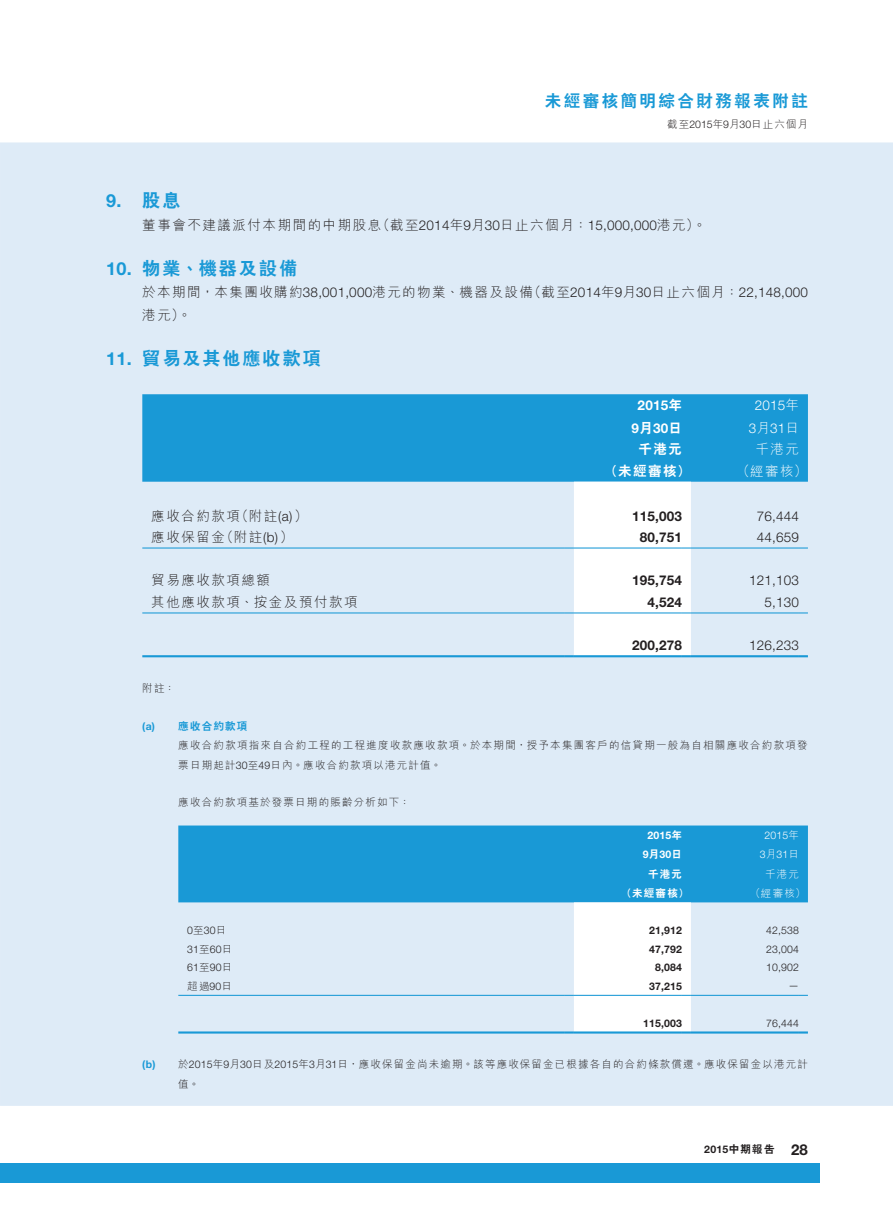
<style>
.page{position:relative;width:893px;height:1212px;background:#fff}
.page>*{position:absolute;margin:0;border:0;box-sizing:border-box;transform-origin:0 0}
._03_H1{font:800 18px "C Hei 2 HK";letter-spacing:.115em;color:#1999d6}
._03_H1-2{font:700 18px "Helvetica Neue LT Std";color:#1999d6}
.t1{font:800 16.5px "C Hei 2 HK";letter-spacing:.15em;color:#1999d6}
.t2{font:700 15px "Helvetica Neue LT Std";color:#231f20}
._12___P2{font:300 13.5px "Helvetica Neue LT Std";letter-spacing:.015em;color:#231f20}
._12___P2-2{font:300 13.5px/22.5px "M Hei HK";letter-spacing:.11em;color:#231f20}
._15_Table_Stub{font:300 13.5px "M Hei HK";letter-spacing:.115em;color:#231f20}
._31_table_tab_6pt{font:700 13.5px "Helvetica Neue LT Std";letter-spacing:.015em;color:#231f20}
._31_table_tab_6pt-2{font:300 13.5px "Helvetica Neue LT Std";letter-spacing:.015em;color:#231f20}
._31_table_tab_6pt-3{font:700 13.5px/22.5px "Helvetica Neue LT Std";letter-spacing:.015em;color:#fff;text-align:center}
._31_table_tab_6pt-4{font:300 13.5px/22.5px "Helvetica Neue LT Std";letter-spacing:.015em;color:#fff;text-align:center}
._31_table_tab_6pt-5{font:800 13.5px "C Hei 2 HK";letter-spacing:.115em;color:#fff}
._31_table_tab_6pt-6{font:300 13.5px "M Hei HK";letter-spacing:.115em;color:#fff}
._27_____P4__Note{font:300 10.5px/19.5px "M Hei HK";letter-spacing:.12em;color:#231f20}
._26___P2__Note{font:300 10.5px "M Hei HK";letter-spacing:.11em;color:#231f20}
._02_Note_Text{font:700 10.5px "Helvetica Neue LT Std";letter-spacing:.015em;color:#231f20}
._02_Note_Text-2{font:300 10.5px "Helvetica Neue LT Std";letter-spacing:.015em;color:#231f20}
._29_Table_Stub__Note{font:300 10.5px "Helvetica Neue LT Std";letter-spacing:.015em;color:#231f20}
._27_____P4__Note-2{font:300 10.5px "M Hei HK";letter-spacing:.1em;color:#231f20}
._02_Note_Text-3{font:700 10.5px/19.5px "Helvetica Neue LT Std";letter-spacing:.015em;color:#fff;text-align:center}
._02_Note_Text-4{font:300 10.5px/19.5px "Helvetica Neue LT Std";letter-spacing:.015em;color:#fff;text-align:center}
._02_Note_Text-5{font:800 10.5px "C Hei 2 HK";letter-spacing:.115em;color:#fff}
._02_Note_Text-6{font:300 10.5px "M Hei HK";letter-spacing:.115em;color:#fff}
._18___H2__Note{font:800 10.5px "C Hei 2 HK";letter-spacing:.115em;color:#1999d6}
._29_Table_Stub__Note-2{font:300 10.5px "M Hei HK";color:#231f20}
._18___H2__Note-2{font:700 10.5px "Helvetica Neue LT Std";color:#1999d6}
._26___P2__Note-2{font:700 10.5px "Helvetica Neue LT Std";color:#1999d6}
.s1{font-family:"Helvetica Neue LT Std"}
.s2{font-family:"M Hei HK"}
.s3{font-family:"C Hei 2 HK";font-weight:800}
</style>
<div class="page">
<div style="left:0;top:142px;width:893px;height:964px;background:#deebf7"></div>
<div style="left:0;top:1163px;width:819px;height:19px;background:#1999d6"></div>
<div style="left:142px;top:394px;width:666px;height:88px;background:#1999d6"></div>
<hr style="left:142px;top:547px;width:423px;height:1px;background:#1999d6">
<hr style="left:691px;top:547px;width:108px;height:1px;background:#1999d6">
<hr style="left:142px;top:612px;width:423px;height:1px;background:#1999d6">
<hr style="left:691px;top:612px;width:108px;height:1px;background:#1999d6">
<hr style="left:142px;top:655px;width:423px;height:2px;background:#1999d6">
<svg style="left:565px;top:482px;width:126px;height:175px"></svg>
<hr style="left:691px;top:655px;width:108px;height:2px;background:#1999d6">
<svg style="left:799px;top:655px;width:9px;height:2px"></svg>
<div style="left:178px;top:825px;width:630px;height:77px;background:#1999d6"></div>
<hr style="left:178px;top:995px;width:387px;height:1px;background:#1999d6">
<hr style="left:691px;top:995px;width:108px;height:1px;background:#1999d6">
<hr style="left:178px;top:1031px;width:387px;height:2px;background:#1999d6">
<svg style="left:565px;top:902px;width:126px;height:131px"></svg>
<hr style="left:691px;top:1031px;width:108px;height:2px;background:#1999d6">
<svg style="left:799px;top:1031px;width:9px;height:2px"></svg>
<h2 class="t1" style="left:545px;top:90px;width:265px">未經審核簡明綜合財務報表附註</h2>
<p class="_27_____P4__Note-2" style="left:667px;top:116px;width:142px">截至<span class="s1">2015</span>年月<span class="s1">9 30</span>日止六個月</p>
<p class="_03_H1-2" style="left:106px;top:190px;width:17px">9.</p>
<p class="_03_H1-2" style="left:106px;top:257px;width:27px">10.</p>
<p class="_03_H1-2" style="left:106px;top:347px;width:27px">11.</p>
<p class="_03_H1" style="left:142px;top:189px;width:40px">股息</p>
<p class="_12___P2-2" style="left:142px;top:213px;width:241px">董事會不建議派付本期間的中期股息</p>
<p class="_03_H1" style="left:142px;top:256px;width:156px">物業、機器及設備</p>
<p class="_12___P2" style="left:377px;top:217px;width:331px"><span class="s2">（截至</span>2014<span class="s2">年月</span>9 30<span class="s2">日止六個月：</span>15,000,000<span class="s2">港元。(</span></p>
<p class="_12___P2" style="left:528px;top:284px;width:281px"><span class="s2">（截至</span>2014<span class="s2">年月</span>9 30<span class="s2">日止六個月：</span>22,148,000</p>
<p class="_12___P2-2" style="left:142px;top:281px;width:392px">於本期間，本集團收購約<span class="s1">38,001,000</span>港元的物業、機器及設備港元。(</p>
<p class="_03_H1" style="left:142px;top:346px;width:180px">貿易及其他應收款項</p>
<p class="_31_table_tab_6pt-3" style="left:632px;top:394px;width:52px">2015<span class="s3">年<br>月</span>9 30<span class="s3">日</span></p>
<p class="_31_table_tab_6pt-4" style="left:749px;top:394px;width:52px">2015<span class="s2">年<br>月</span>3 31<span class="s2">日</span></p>
<p class="_31_table_tab_6pt-6" style="left:755px;top:440px;width:45px">千港元</p>
<p class="_31_table_tab_6pt-5" style="left:638px;top:440px;width:45px">千港元</p>
<p class="_15_Table_Stub" style="left:235px;top:506px;width:74px">（附註 (<span class="s1">(a(</span></p>
<p class="_15_Table_Stub" style="left:151px;top:506px;width:90px">應收合約款項</p>
<p class="_15_Table_Stub" style="left:220px;top:528px;width:75px">（附註 (<span class="s1">(b(</span></p>
<p class="_15_Table_Stub" style="left:151px;top:528px;width:75px">應收保留金</p>
<p class="_15_Table_Stub" style="left:151px;top:571px;width:120px">貿易應收款項總額</p>
<p class="_15_Table_Stub" style="left:151px;top:593px;width:208px">其他應收款項、按金及預付款項</p>
<p class="_26___P2__Note" style="left:142px;top:681px;width:34px">附註：</p>
<p class="_18___H2__Note-2" style="left:142px;top:719px;width:14px">(a)</p>
<p class="_18___H2__Note" style="left:178px;top:719px;width:70px">應收合約款項</p>
<p class="_31_table_tab_6pt-5" style="left:604px;top:462px;width:87px">（未經審核）</p>
<p class="_31_table_tab_6pt-6" style="left:736px;top:461px;width:72px">（經審核(</p>
<p class="_31_table_tab_6pt" style="left:632px;top:507px;width:51px">115,003</p>
<p class="_31_table_tab_6pt-2" style="left:757px;top:507px;width:44px">76,444</p>
<p class="_31_table_tab_6pt" style="left:640px;top:529px;width:44px">80,751</p>
<p class="_31_table_tab_6pt-2" style="left:757px;top:529px;width:44px">44,659</p>
<p class="_31_table_tab_6pt" style="left:632px;top:572px;width:51px">195,754</p>
<p class="_31_table_tab_6pt-2" style="left:749px;top:572px;width:51px">121,103</p>
<p class="_31_table_tab_6pt" style="left:647px;top:594px;width:36px">4,524</p>
<p class="_31_table_tab_6pt-2" style="left:764px;top:594px;width:36px">5,130</p>
<p class="_31_table_tab_6pt" style="left:632px;top:637px;width:51px">200,278</p>
<p class="_31_table_tab_6pt-2" style="left:749px;top:637px;width:51px">126,233</p>
<p class="_27_____P4__Note" style="left:178px;top:735px;width:631px">應收合約款項指來自合約工程的工程進度收款應收款項。於本期間，授予本集團客戶的信貸期一般為自相關應收合約款項發票日期起計<span class="s1">30</span>至<span class="s1">49</span>日內。應收合約款項以港元計值。</p>
<p class="_27_____P4__Note" style="left:178px;top:792px;width:233px">應收合約款項基於發票日期的賬齡分析如下：</p>
<p class="_02_Note_Text-3" style="left:643px;top:825px;width:41px">2015<span class="s3">年<br>月</span>9 30<span class="s3">日</span></p>
<p class="_02_Note_Text-4" style="left:760px;top:825px;width:41px">2015<span class="s2">年<br>月</span>3 31<span class="s2">日</span></p>
<p class="_02_Note_Text-6" style="left:765px;top:867px;width:35px">千港元</p>
<p class="_02_Note_Text-5" style="left:648px;top:867px;width:35px">千港元</p>
<p class="_26___P2__Note-2" style="left:142px;top:1058px;width:15px">b( )</p>
<p class="_02_Note_Text-5" style="left:622px;top:886px;width:68px">（未經審核）</p>
<p class="_02_Note_Text-6" style="left:750px;top:886px;width:57px">（經審核(</p>
<p class="_29_Table_Stub__Note" style="left:187px;top:924px;width:41px"><span class="s2">至</span>0 30<span class="s2">日</span></p>
<p class="_02_Note_Text" style="left:649px;top:924px;width:34px">21,912</p>
<p class="_02_Note_Text-2" style="left:766px;top:924px;width:34px">42,538</p>
<p class="_29_Table_Stub__Note" style="left:187px;top:942px;width:47px">31<span class="s2">至</span>60<span class="s2">日</span></p>
<p class="_02_Note_Text" style="left:649px;top:942px;width:34px">47,792</p>
<p class="_02_Note_Text-2" style="left:766px;top:942px;width:34px">23,004</p>
<p class="_29_Table_Stub__Note" style="left:187px;top:961px;width:47px">61<span class="s2">至</span>90<span class="s2">日</span></p>
<p class="_02_Note_Text" style="left:655px;top:961px;width:28px">8,084</p>
<p class="_02_Note_Text-2" style="left:766px;top:961px;width:34px">10,902</p>
<p class="_29_Table_Stub__Note-2" style="left:187px;top:979px;width:46px">超過<span class="s1">90</span>日</p>
<p class="_02_Note_Text" style="left:649px;top:980px;width:34px">37,215</p>
<p class="_02_Note_Text-2" style="left:788px;top:979px;width:12px">—</p>
<p class="_02_Note_Text" style="left:643px;top:1017px;width:40px">115,003</p>
<p class="_26___P2__Note" style="left:178px;top:1057px;width:631px">於<span class="s1">2015</span>年月<span class="s1">9 30</span>日及<span class="s1">2015</span>年月<span class="s1">3 31</span>日，應收保留金尚未逾期。該等應收保留金已根據各自的合約條款償還。應收保留金以港元計</p>
<p class="_02_Note_Text-2" style="left:766px;top:1017px;width:34px">76,444</p>
<p class="_26___P2__Note" style="left:178px;top:1077px;width:23px">值。</p>
<p class="_02_Note_Text" style="left:704px;top:1143px;width:72px">2015<span class="s3">中期報告</span></p>
<h3 class="t2" style="left:791px;top:1140px;width:18px">28</h3>
</div>
